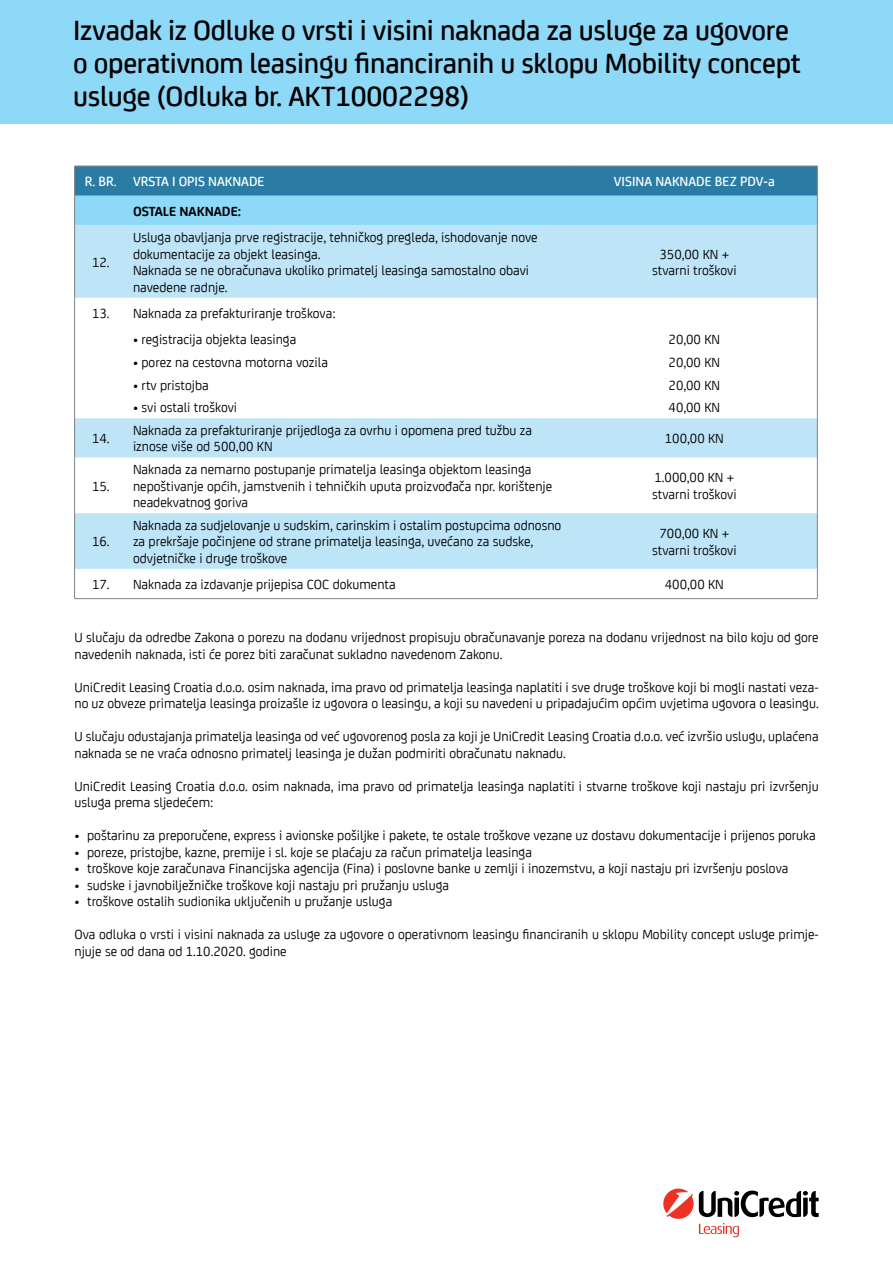
<style>
.page{position:relative;width:893px;height:1263px;background:#fff}
.page>*{position:absolute;margin:0;border:0;box-sizing:border-box;transform-origin:0 0}
.t1{font:500 30px/33px "Uni Credit";letter-spacing:-.01em;color:#000}
.t2{font:14.25px/16.5px "Uni Credit";color:#000}
.t3{font:500 14.25px "Uni Credit";color:#fff}
.t4{font:700 14.25px "Uni Credit";color:#000}
</style>
<div class="page">
<svg style="left:663px;top:1188px;width:156px;height:49px"></svg>
<div style="left:0;top:0;width:893px;height:123px;background:#8ed8f8"></div>
<svg style="left:75px;top:167px;width:742px;height:59px;background:#5fabcf"></svg>
<svg style="left:75px;top:226px;width:742px;height:343px"></svg>
<hr style="left:74px;top:166px;width:53px;height:1px;background:#808285">
<hr style="left:74px;top:166px;width:1px;height:30px;background:#808285">
<hr style="left:127px;top:166px;width:444px;height:1px;background:#808285">
<hr style="left:571px;top:166px;width:246px;height:1px;background:#808285">
<hr style="left:817px;top:166px;width:1px;height:30px;background:#808285">
<hr style="left:74px;top:196px;width:1px;height:30px;background:#808285">
<hr style="left:817px;top:196px;width:1px;height:30px;background:#808285">
<hr style="left:74px;top:226px;width:1px;height:72px;background:#808285">
<hr style="left:817px;top:226px;width:1px;height:72px;background:#808285">
<svg style="left:74px;top:298px;width:1px;height:120px"></svg>
<svg style="left:817px;top:298px;width:1px;height:120px"></svg>
<hr style="left:74px;top:418px;width:1px;height:39px;background:#808285">
<hr style="left:817px;top:418px;width:1px;height:39px;background:#808285">
<hr style="left:74px;top:457px;width:1px;height:56px;background:#808285">
<hr style="left:817px;top:457px;width:1px;height:56px;background:#808285">
<hr style="left:74px;top:513px;width:1px;height:56px;background:#808285">
<hr style="left:817px;top:513px;width:1px;height:56px;background:#808285">
<svg style="left:74px;top:569px;width:1px;height:29px"></svg>
<svg style="left:817px;top:569px;width:1px;height:29px"></svg>
<hr style="left:74px;top:598px;width:53px;height:1px;background:#808285">
<hr style="left:127px;top:598px;width:444px;height:1px;background:#808285">
<hr style="left:571px;top:598px;width:246px;height:1px;background:#808285">
<h1 class="t1" style="left:73px;top:12px;width:729px">Izvadak iz Odluke o vrsti i visini naknada za usluge za ugovore o operativnom leasingu financiranih u sklopu Mobility concept usluge (Odluka br. AKT10002298)</h1>
<p class="t3" style="left:85px;top:171px;width:181px">R. BR. VRSTA I OPIS NAKNADE</p>
<p class="t3" style="left:614px;top:171px;width:162px">VISINA NAKNADE BEZ PDV-a</p>
<p class="t4" style="left:133px;top:201px;width:110px">OSTALE NAKNADE:</p>
<p class="t2" style="left:92px;top:253px;width:19px">12.</p>
<p class="t2" style="left:133px;top:228px;width:406px">Usluga obavljanja prve registracije, tehničkog pregleda, ishodovanje nove dokumentacije za objekt leasinga.<br>Naknada se ne obračunava ukoliko primatelj leasinga samostalno obavi navedene radnje.</p>
<p class="t2" style="left:652px;top:245px;width:86px;text-align:center">350,00 KN + stvarni troškovi</p>
<p class="t2" style="left:92px;top:304px;width:245px">13. Naknada za prefakturiranje troškova:</p>
<p class="t2" style="left:133px;top:330px;width:165px">• registracija objekta leasinga</p>
<p class="t2" style="left:669px;top:330px;width:53px">20,00 KN</p>
<p class="t2" style="left:133px;top:353px;width:197px">• porez na cestovna motorna vozila</p>
<p class="t2" style="left:669px;top:353px;width:53px">20,00 KN</p>
<p class="t2" style="left:133px;top:376px;width:77px">• rtv pristojba</p>
<p class="t2" style="left:669px;top:376px;width:53px">20,00 KN</p>
<p class="t2" style="left:133px;top:398px;width:106px">• svi ostali troškovi</p>
<p class="t2" style="left:669px;top:398px;width:53px">40,00 KN</p>
<p class="t2" style="left:92px;top:429px;width:19px">14.</p>
<p class="t2" style="left:133px;top:421px;width:401px">Naknada za prefakturiranje prijedloga za ovrhu i opomena pred tužbu za iznose više od 500,00 KN</p>
<p class="t2" style="left:665px;top:429px;width:60px">100,00 KN</p>
<p class="t2" style="left:92px;top:477px;width:19px">15.</p>
<p class="t2" style="left:133px;top:460px;width:421px">Naknada za nemarno postupanje primatelja leasinga objektom leasinga nepoštivanje općih, jamstvenih i tehničkih uputa proizvođača npr. korištenje neadekvatnog goriva</p>
<p class="t2" style="left:652px;top:469px;width:86px">1.000,00 KN + stvarni troškovi</p>
<p class="t2" style="left:133px;top:516px;width:430px">Naknada za sudjelovanje u sudskim, carinskim i ostalim postupcima odnosno za prekršaje počinjene od strane primatelja leasinga, uvećano za sudske, odvjetničke i druge troškove</p>
<p class="t2" style="left:652px;top:524px;width:86px;text-align:center">700,00 KN + stvarni troškovi</p>
<p class="t2" style="left:92px;top:575px;width:305px">17. Naknada za izdavanje prijepisa COC dokumenta</p>
<p class="t2" style="left:665px;top:575px;width:60px">400,00 KN</p>
<p class="t2" style="left:74px;top:628px;width:746px">U slučaju da odredbe Zakona o porezu na dodanu vrijednost propisuju obračunavanje poreza na dodanu vrijednost na bilo koju od gore navedenih naknada, isti će porez biti zaračunat sukladno navedenom Zakonu.</p>
<p class="t2" style="left:74px;top:678px;width:746px">UniCredit Leasing Croatia d.o.o. osim naknada, ima pravo od primatelja leasinga naplatiti i sve druge troškove koji bi mogli nastati veza&shy;no uz obveze primatelja leasinga proizašle iz ugovora o leasingu, a koji su navedeni u pripadajućim općim uvjetima ugovora o leasingu.</p>
<p class="t2" style="left:74px;top:727px;width:746px">U slučaju odustajanja primatelja leasinga od već ugovorenog posla za koji je UniCredit Leasing Croatia d.o.o. već izvršio uslugu, uplaćena naknada se ne vraća odnosno primatelj leasinga je dužan podmiriti obračunatu naknadu.</p>
<p class="t2" style="left:74px;top:777px;width:746px">UniCredit Leasing Croatia d.o.o. osim naknada, ima pravo od primatelja leasinga naplatiti i stvarne troškove koji nastaju pri izvršenju usluga prema sljedećem:</p>
<p class="t2" style="left:74px;top:826px;width:743px">• poštarinu za preporučene, express i avionske pošiljke i pakete, te ostale troškove vezane uz dostavu dokumentacije i prijenos poruka</p>
<p class="t2" style="left:74px;top:843px;width:459px">• poreze, pristojbe, kazne, premije i sl. koje se plaćaju za račun primatelja leasinga</p>
<p class="t2" style="left:74px;top:859px;width:715px">• troškove koje zaračunava Financijska agencija (Fina) i poslovne banke u zemlji i inozemstvu, a koji nastaju pri izvršenju poslova</p>
<p class="t2" style="left:74px;top:876px;width:376px">• sudske i javnobilježničke troškove koji nastaju pri pružanju usluga</p>
<p class="t2" style="left:74px;top:892px;width:319px">• troškove ostalih sudionika uključenih u pružanje usluga</p>
<p class="t2" style="left:74px;top:925px;width:746px">Ova odluka o vrsti i visini naknada za usluge za ugovore o operativnom leasingu financiranih u sklopu Mobility concept usluge primje&shy;njuje se od dana od 1.10.2020. godine</p>
<p class="t2" style="left:92px;top:532px;width:19px">16.</p>
</div>
